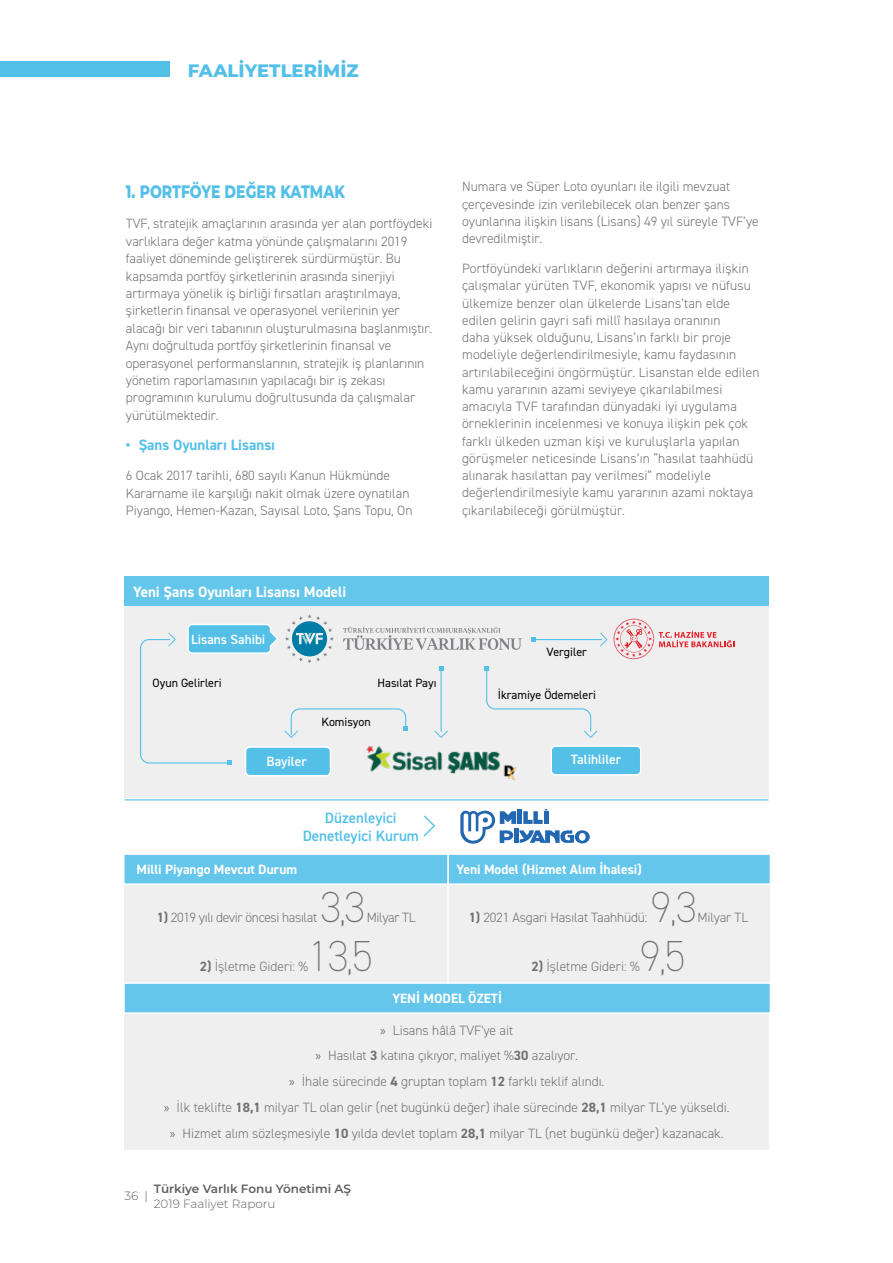
<style>
.page{position:relative;width:893px;height:1263px;background:#fff}
.page>*{position:absolute;margin:0;border:0;box-sizing:border-box;transform-origin:0 0}
.t1{font:200 43.5px "DIN2014";color:#707174}
.t2{font:800 18px "Montserrat";color:#54c0e8;scale:.78 1}
.t3{font:800 18px "Montserrat";color:#54c0e8}
.t4{font:700 15px "DIN2014";color:#fff}
.t5{font:600 15px/17.2px "DIN2014";color:#54c0e8;text-align:center}
.t6{font:700 15px "DIN2014";color:#54c0e8}
.t7{font:300 13.5px/17.2px "DIN2014";color:#707174}
.t8{font:700 13.5px "DIN2014";color:#fff}
.t9{font:300 13.5px "DIN2014";letter-spacing:-.025em;color:#707174}
.t10{font:600 13.5px "DIN2014";color:#fff}
.t11{font:600 13.35px "DIN2014";color:#fff}
.t12{font:12px "DIN2014";color:#000}
.t13{font:600 12px "Montserrat";color:#5f6062}
.t14{font:300 12px "Montserrat";color:#5f6062}
.s1{font-weight:700}
.s2{font-family:"Myriad Pro";font-weight:400}
</style>
<div class="page">
<div style="left:125px;top:1012px;width:644px;height:137px;background:#efeff0"></div>
<div style="left:125px;top:883px;width:323px;height:101px;background:#efeff0"></div>
<div style="left:447px;top:883px;width:323px;height:101px;background:#efeff0"></div>
<svg style="left:124px;top:981px;width:646px;height:34px;background:#7ccded"></svg>
<div style="left:125px;top:576px;width:644px;height:30px;background:#65c6eb"></div>
<div style="left:125px;top:606px;width:644px;height:193px;background:#efeff0"></div>
<hr style="left:447px;top:855px;width:2px;height:129px;background:#fff">
<svg style="left:124px;top:854px;width:646px;height:32px;background:#75cbec"></svg>
<img style="left:370px;top:765px;width:147px;height:15px">
<div style="left:246px;top:747px;width:84px;height:29px;background:#54c0e8;border-radius:4px"></div>
<div style="left:245px;top:746px;width:86px;height:30px;border:2px solid #fff;border-radius:4px"></div>
<div style="left:551px;top:746px;width:90px;height:29px;background:#54c0e8;border-radius:4px"></div>
<div style="left:550px;top:745px;width:91px;height:30px;border:2px solid #fff;border-radius:4px"></div>
<hr style="left:125px;top:798px;width:644px;height:1px;background:#fff">
<hr style="left:125px;top:799px;width:644px;height:1px;background:#54c0e8">
<svg style="left:460px;top:808px;width:130px;height:36px"></svg>
<svg style="left:423px;top:815px;width:12px;height:22px"></svg>
<svg style="left:140px;top:614px;width:594px;height:151px"></svg>
<div style="left:0;top:62px;width:170px;height:15px;background:#54c0e8"></div>
<h2 class="t3" style="left:188px;top:57px;width:172px">FAALİYETLERİMİZ</h2>
<h2 class="t2" style="left:126px;top:179px;width:282px">1. PORTFÖYE DEĞER KATMAK</h2>
<p class="t7" style="left:126px;top:215px;width:308px">TVF, stratejik amaçlarının arasında yer alan portföydeki varlıklara değer katma yönünde çalışmalarını 2019 faaliyet döneminde geliştirerek sürdürmüştür. Bu kapsamda portföy şirketlerinin arasında sinerjiyi artırmaya yönelik iş birliği fırsatları araştırılmaya, şirketlerin finansal ve operasyonel verilerinin yer alacağı bir veri tabanının oluşturulmasına başlanmıştır.<br>Aynı doğrultuda portföy şirketlerinin finansal ve operasyonel performanslarının, stratejik iş planlarının yönetim raporlamasının yapılacağı bir iş zekası programının kurulumu doğrultusunda da çalışmalar yürütülmektedir.</p>
<p class="t6" style="left:126px;top:435px;width:151px">• Şans Oyunları Lisansı</p>
<p class="t7" style="left:126px;top:467px;width:288px">6 Ocak 2017 tarihli, 680 sayılı Kanun Hükmünde<br>Kararname ile karşılığı nakit olmak üzere oynatılan<br>Piyango, Hemen-Kazan, Sayısal Loto, Şans Topu, On</p>
<p class="t7" style="left:462px;top:178px;width:298px">Numara ve Süper Loto oyunları ile ilgili mevzuat çerçevesinde izin verilebilecek olan benzer şans oyunlarına ilişkin lisans (Lisans) 49 yıl süreyle TVF’ye devredilmiştir.</p>
<p class="t7" style="left:462px;top:260px;width:299px">Portföyündeki varlıkların değerini artırmaya ilişkin çalışmalar yürüten TVF, ekonomik yapısı ve nüfusu ülkemize benzer olan ülkelerde Lisans’tan elde edilen gelirin gayri safi millî hasılaya oranının<br>daha yüksek olduğunu, Lisans’ın farklı bir proje modeliyle değerlendirilmesiyle, kamu faydasının artırılabileceğini öngörmüştür. Lisanstan elde edilen kamu yararının azami seviyeye çıkarılabilmesi amacıyla TVF tarafından dünyadaki iyi uygulama örneklerinin incelenmesi ve konuya ilişkin pek çok farklı ülkeden uzman kişi ve kuruluşlarla yapılan görüşmeler neticesinde Lisans’ın “hasılat taahhüdü alınarak hasılattan pay verilmesi” modeliyle değerlendirilmesiyle kamu yararının azami noktaya çıkarılabileceği görülmüştür.</p>
<p class="t4" style="left:133px;top:582px;width:215px">Yeni Şans Oyunları Lisansı Modeli</p>
<p class="t11" style="left:191px;top:631px;width:76px">Lisans Sahibi</p>
<p class="t12" style="left:153px;top:675px;width:71px">Oyun Gelirleri</p>
<p class="t12" style="left:377px;top:675px;width:60px">Hasılat Payı</p>
<p class="t12" style="left:322px;top:714px;width:51px">Komisyon</p>
<p class="t12" style="left:547px;top:644px;width:42px">Vergiler</p>
<p class="t12" style="left:498px;top:687px;width:100px">İkramiye Ödemeleri</p>
<p class="t10" style="left:267px;top:752px;width:42px">Bayiler</p>
<p class="t10" style="left:571px;top:751px;width:52px">Talihliler</p>
<p class="t5" style="left:303px;top:809px;width:118px">Düzenleyici<br>Denetleyici Kurum</p>
<p class="t8" style="left:136px;top:861px;width:162px">Milli Piyango Mevcut Durum</p>
<p class="t8" style="left:456px;top:861px;width:187px">Yeni Model (Hizmet Alım İhalesi)</p>
<h1 class="t1" style="left:320px;top:880px;width:46px">3,3</h1>
<p class="t9" style="left:157px;top:909px;width:162px"><span class="s1">1)</span> 2019 yılı devir öncesi hasılat</p>
<p class="t9" style="left:367px;top:909px;width:50px">Milyar TL</p>
<h1 class="t1" style="left:651px;top:880px;width:47px">9,3</h1>
<p class="t7" style="left:469px;top:909px;width:180px"><span class="s1">1)</span> 2021 Asgari Hasılat Taahhüdü:</p>
<p class="t7" style="left:697px;top:909px;width:52px">Milyar TL</p>
<h1 class="t1" style="left:308px;top:929px;width:66px">13,5</h1>
<p class="t7" style="left:200px;top:957px;width:110px"><span class="s1">2)</span> İşletme Gideri: %</p>
<h1 class="t1" style="left:640px;top:929px;width:47px">9,5</h1>
<p class="t7" style="left:531px;top:957px;width:110px"><span class="s1">2)</span> İşletme Gideri: %</p>
<p class="t8" style="left:392px;top:990px;width:111px">YENİ MODEL ÖZETİ</p>
<p class="t7" style="left:164px;top:1017px;width:567px;line-height:25.8px;text-align:center"><span class="s2">»</span> Lisans hâlâ TVF'ye ait<br><span class="s2">»</span> Hasılat <span class="s1">3</span> katına çıkıyor, maliyet %<span class="s1">30</span> azalıyor.<br><span class="s2">»</span> İhale sürecinde <span class="s1">4</span> gruptan toplam <span class="s1">12</span> farklı teklif alındı.<br><span class="s2">»</span> İlk teklifte <span class="s1">18,1</span> milyar TL olan gelir (net bugünkü değer) ihale sürecinde <span class="s1">28,1</span> milyar TL’ye yükseldi. <span class="s2">»</span> Hizmet alım sözleşmesiyle <span class="s1">10</span> yılda devlet toplam <span class="s1">28,1</span> milyar TL (net bugünkü değer) kazanacak.</p>
<p class="t13" style="left:154px;top:1180px;width:199px">Türkiye Varlık Fonu Yönetimi AŞ</p>
<p class="t14" style="left:154px;top:1195px;width:123px">2019 Faaliyet Raporu</p>
<p class="t14" style="left:124px;top:1188px;width:25px">36 |</p>
</div>
